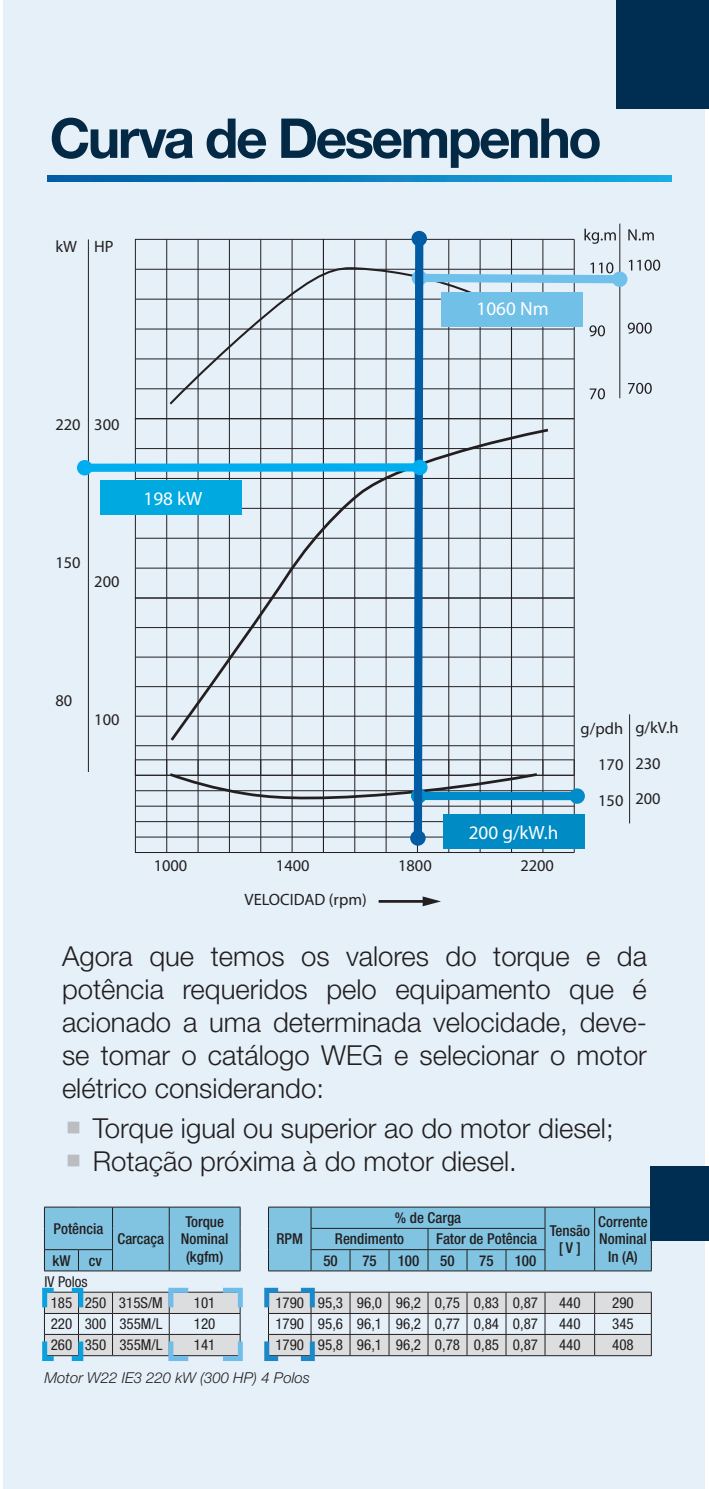
<style>
.page{position:relative;width:709px;height:1489px;background:#fff}
.page>*{position:absolute;margin:0;border:0;box-sizing:border-box;transform-origin:0 0}
._05___Headline_HN45_16pt{font:700 55px "Helvetica Neue LT Pro";letter-spacing:-.045em;color:#042945}
.t1{font:300 27.5px/33px "Helvetica Neue LT Pro";color:#231f20;text-align:justify}
.t2{font:19.25px "Myriad Pro";color:#fff}
.t3{font:16.5px/35.5px "Myriad Pro";color:#231f20;text-align:justify}
.t4{font:condensed 15px "Helvetica Neue LT Pro";color:#231f20}
.t5{font:500 condensed 15px/17.8px "Helvetica Neue LT Pro";color:#231f20;text-align:center}
.t6{font:italic 300 15px "Helvetica Neue LT Pro";color:#231f20}
</style>
<div class="page">
<div style="left:4px;top:0;width:701px;height:1488px;background:#e5f0f9"></div>
<svg style="left:48px;top:176px;width:623px;height:5px;background:#0982c2"></svg>
<hr style="left:135px;top:388px;width:188px;height:1px;background:#231f20">
<hr style="left:135px;top:358px;width:188px;height:1px;background:#231f20">
<hr style="left:135px;top:328px;width:188px;height:1px;background:#231f20">
<hr style="left:135px;top:299px;width:188px;height:1px;background:#231f20">
<hr style="left:135px;top:269px;width:188px;height:1px;background:#231f20">
<hr style="left:166px;top:239px;width:1px;height:179px;background:#231f20">
<hr style="left:135px;top:567px;width:188px;height:1px;background:#231f20">
<hr style="left:135px;top:538px;width:188px;height:1px;background:#231f20">
<hr style="left:135px;top:478px;width:188px;height:1px;background:#231f20">
<hr style="left:135px;top:448px;width:188px;height:1px;background:#231f20">
<hr style="left:166px;top:418px;width:1px;height:180px;background:#231f20">
<hr style="left:135px;top:745px;width:188px;height:1px;background:#231f20">
<hr style="left:135px;top:715px;width:188px;height:1px;background:#231f20">
<hr style="left:135px;top:686px;width:188px;height:1px;background:#231f20">
<hr style="left:135px;top:656px;width:188px;height:1px;background:#231f20">
<hr style="left:135px;top:627px;width:188px;height:1px;background:#231f20">
<hr style="left:166px;top:598px;width:1px;height:177px;background:#231f20">
<hr style="left:135px;top:836px;width:188px;height:1px;background:#231f20">
<hr style="left:135px;top:821px;width:188px;height:1px;background:#231f20">
<hr style="left:135px;top:805px;width:188px;height:1px;background:#231f20">
<hr style="left:135px;top:790px;width:188px;height:1px;background:#231f20">
<hr style="left:135px;top:774px;width:188px;height:1px;background:#231f20">
<hr style="left:292px;top:759px;width:1px;height:93px;background:#231f20">
<hr style="left:260px;top:759px;width:1px;height:93px;background:#231f20">
<hr style="left:229px;top:759px;width:1px;height:93px;background:#231f20">
<hr style="left:198px;top:759px;width:1px;height:93px;background:#231f20">
<hr style="left:166px;top:759px;width:1px;height:93px;background:#231f20">
<hr style="left:479px;top:759px;width:1px;height:93px;background:#231f20">
<hr style="left:448px;top:759px;width:1px;height:93px;background:#231f20">
<hr style="left:417px;top:759px;width:1px;height:93px;background:#231f20">
<hr style="left:386px;top:759px;width:1px;height:93px;background:#231f20">
<hr style="left:354px;top:759px;width:1px;height:93px;background:#231f20">
<hr style="left:574px;top:759px;width:1px;height:93px;background:#231f20">
<hr style="left:542px;top:759px;width:1px;height:93px;background:#231f20">
<hr style="left:88px;top:239px;width:1px;height:533px;background:#231f20">
<hr style="left:619px;top:223px;width:1px;height:175px;background:#231f20">
<div style="left:84px;top:463px;width:336px;height:9px;background:#00aeef"></div>
<div style="left:77px;top:460px;width:15px;height:15px;background:#00aeef;border-radius:50%"></div>
<svg style="left:653px;top:260px;width:7px;height:11px"></svg>
<svg style="left:167px;top:229px;width:491px;height:617px"></svg>
<svg style="left:644px;top:383px;width:7px;height:11px"></svg>
<hr style="left:378px;top:900px;width:48px;height:2px;background:#231f20">
<svg style="left:422px;top:896px;width:19px;height:10px"></svg>
<div style="left:101px;top:480px;width:141px;height:34px;background:#00a9e0"></div>
<div style="left:441px;top:292px;width:141px;height:34px;background:#70c0e7"></div>
<div style="left:443px;top:814px;width:141px;height:34px;background:#008bc5"></div>
<svg style="left:44px;top:1206px;width:608px;height:64px;background:#82beda"></svg>
<hr style="left:44px;top:1270px;width:34px;height:1px;background:#231f20">
<hr style="left:78px;top:1270px;width:34px;height:1px;background:#231f20">
<hr style="left:112px;top:1270px;width:57px;height:1px;background:#231f20">
<hr style="left:169px;top:1270px;width:71px;height:1px;background:#231f20">
<hr style="left:268px;top:1270px;width:43px;height:1px;background:#231f20">
<hr style="left:311px;top:1270px;width:39px;height:1px;background:#231f20">
<hr style="left:350px;top:1270px;width:39px;height:1px;background:#231f20">
<hr style="left:389px;top:1270px;width:39px;height:1px;background:#231f20">
<hr style="left:428px;top:1270px;width:39px;height:1px;background:#231f20">
<hr style="left:467px;top:1270px;width:39px;height:1px;background:#231f20">
<hr style="left:506px;top:1270px;width:39px;height:1px;background:#231f20">
<hr style="left:545px;top:1270px;width:49px;height:1px;background:#231f20">
<hr style="left:594px;top:1270px;width:57px;height:1px;background:#231f20">
<svg style="left:42px;top:1287px;width:610px;height:74px"></svg>
<div style="left:650px;top:1166px;width:59px;height:74px;background:#002d52"></div>
<div style="left:617px;top:0;width:92px;height:108px;background:#002d52"></div>
<p class="_05___Headline_HN45_16pt" style="left:50px;top:103px;width:553px">Curva de Desempenho</p>
<p class="t3" style="left:55px;top:229px;width:23px">kW</p>
<p class="t3" style="left:94px;top:228px;width:21px">HP</p>
<p class="t3" style="left:55px;top:406px;width:27px">220</p>
<p class="t3" style="left:94px;top:406px;width:27px">300</p>
<p class="t3" style="left:55px;top:544px;width:27px">150</p>
<p class="t3" style="left:94px;top:563px;width:27px">200</p>
<p class="t2" style="left:143px;top:486px;width:60px">198 kW</p>
<p class="t2" style="left:476px;top:297px;width:74px">1060 Nm</p>
<p class="t3" style="left:55px;top:682px;width:18px">80</p>
<p class="t3" style="left:94px;top:701px;width:27px">100</p>
<p class="t2" style="left:469px;top:820px;width:91px">200 g/kW.h</p>
<p class="t3" style="left:154px;top:847px;width:35px">1000</p>
<p class="t3" style="left:276px;top:847px;width:35px">1400</p>
<p class="t3" style="left:398px;top:847px;width:35px">1800</p>
<p class="t3" style="left:520px;top:847px;width:35px">2200</p>
<p class="t3" style="left:245px;top:881px;width:124px">VELOCIDAD (rpm)</p>
<p class="t3" style="left:598px;top:710px;width:27px;text-indent:-18px">g/pdh 170<br>150</p>
<p class="t3" style="left:635px;top:709px;width:45px;text-align:left">g/kV.h<br>230<br>200</p>
<p class="t1" style="left:62px;top:938px;width:586px">Agora que temos os valores do torque e da potência requeridos pelo equipamento que é acionado a uma determinada velocidade, deve&shy;se tomar o catálogo WEG e selecionar o motor elétrico considerando:</p>
<p class="t1" style="left:93px;top:1110px;width:522px">Torque igual ou superior ao do motor diesel;</p>
<p class="t1" style="left:93px;top:1143px;width:425px">Rotação próxima à do motor diesel.</p>
<p class="t5" style="left:395px;top:1208px;width:68px">% de Carga</p>
<p class="t5" style="left:549px;top:1221px;width:42px">Tensão [ V ]</p>
<p class="t5" style="left:598px;top:1212px;width:51px">Corrente<br>Nominal<br>In (A)</p>
<p class="t5" style="left:181px;top:1212px;width:49px">Torque<br>Nominal (kgfm)</p>
<p class="t5" style="left:54px;top:1219px;width:51px">Potência</p>
<p class="t5" style="left:335px;top:1229px;width:71px">Rendimento</p>
<p class="t5" style="left:436px;top:1229px;width:102px">Fator de Potência</p>
<p class="t5" style="left:118px;top:1229px;width:48px">Carcaça</p>
<p class="t5" style="left:276px;top:1229px;width:28px">RPM</p>
<p class="t5" style="left:52px;top:1251px;width:20px">kW</p>
<p class="t5" style="left:89px;top:1251px;width:15px">cv</p>
<p class="t5" style="left:323px;top:1251px;width:16px">50</p>
<p class="t5" style="left:362px;top:1251px;width:16px">75</p>
<p class="t5" style="left:398px;top:1251px;width:23px">100</p>
<p class="t5" style="left:440px;top:1251px;width:16px">50</p>
<p class="t5" style="left:479px;top:1251px;width:16px">75</p>
<p class="t5" style="left:514px;top:1251px;width:23px">100</p>
<p class="t4" style="left:44px;top:1272px;width:45px">IV Polos</p>
<p class="t4" style="left:51px;top:1293px;width:23px">185</p>
<p class="t4" style="left:85px;top:1293px;width:23px">250</p>
<p class="t4" style="left:119px;top:1293px;width:45px">315S/M</p>
<p class="t4" style="left:194px;top:1293px;width:23px">101</p>
<p class="t4" style="left:275px;top:1293px;width:30px">1790</p>
<p class="t4" style="left:318px;top:1293px;width:27px">95,3</p>
<p class="t4" style="left:357px;top:1293px;width:27px">96,0</p>
<p class="t4" style="left:396px;top:1293px;width:27px">96,2</p>
<p class="t4" style="left:435px;top:1293px;width:27px">0,75</p>
<p class="t4" style="left:474px;top:1293px;width:27px">0,83</p>
<p class="t4" style="left:513px;top:1293px;width:27px">0,87</p>
<p class="t4" style="left:559px;top:1293px;width:23px">440</p>
<p class="t4" style="left:612px;top:1293px;width:23px">290</p>
<p class="t4" style="left:51px;top:1314px;width:23px">220</p>
<p class="t4" style="left:85px;top:1314px;width:23px">300</p>
<p class="t4" style="left:119px;top:1314px;width:44px">355M/L</p>
<p class="t4" style="left:194px;top:1314px;width:23px">120</p>
<p class="t4" style="left:275px;top:1314px;width:30px">1790</p>
<p class="t4" style="left:318px;top:1314px;width:27px">95,6</p>
<p class="t4" style="left:357px;top:1314px;width:27px">96,1</p>
<p class="t4" style="left:396px;top:1314px;width:27px">96,2</p>
<p class="t4" style="left:435px;top:1314px;width:27px">0,77</p>
<p class="t4" style="left:474px;top:1314px;width:27px">0,84</p>
<p class="t4" style="left:513px;top:1314px;width:27px">0,87</p>
<p class="t4" style="left:559px;top:1314px;width:23px">440</p>
<p class="t4" style="left:612px;top:1314px;width:23px">345</p>
<p class="t4" style="left:51px;top:1336px;width:23px">260</p>
<p class="t4" style="left:85px;top:1336px;width:23px">350</p>
<p class="t4" style="left:119px;top:1336px;width:44px">355M/L</p>
<p class="t4" style="left:194px;top:1336px;width:23px">141</p>
<p class="t4" style="left:275px;top:1336px;width:30px">1790</p>
<p class="t4" style="left:318px;top:1336px;width:27px">95,8</p>
<p class="t4" style="left:357px;top:1336px;width:27px">96,1</p>
<p class="t4" style="left:396px;top:1336px;width:27px">96,2</p>
<p class="t4" style="left:435px;top:1336px;width:27px">0,78</p>
<p class="t4" style="left:474px;top:1336px;width:27px">0,85</p>
<p class="t4" style="left:513px;top:1336px;width:27px">0,87</p>
<p class="t4" style="left:559px;top:1336px;width:23px">440</p>
<p class="t4" style="left:612px;top:1336px;width:23px">408</p>
<p class="t6" style="left:44px;top:1368px;width:267px">Motor W22 IE3 220 kW (300 HP) 4 Polos</p>
</div>
